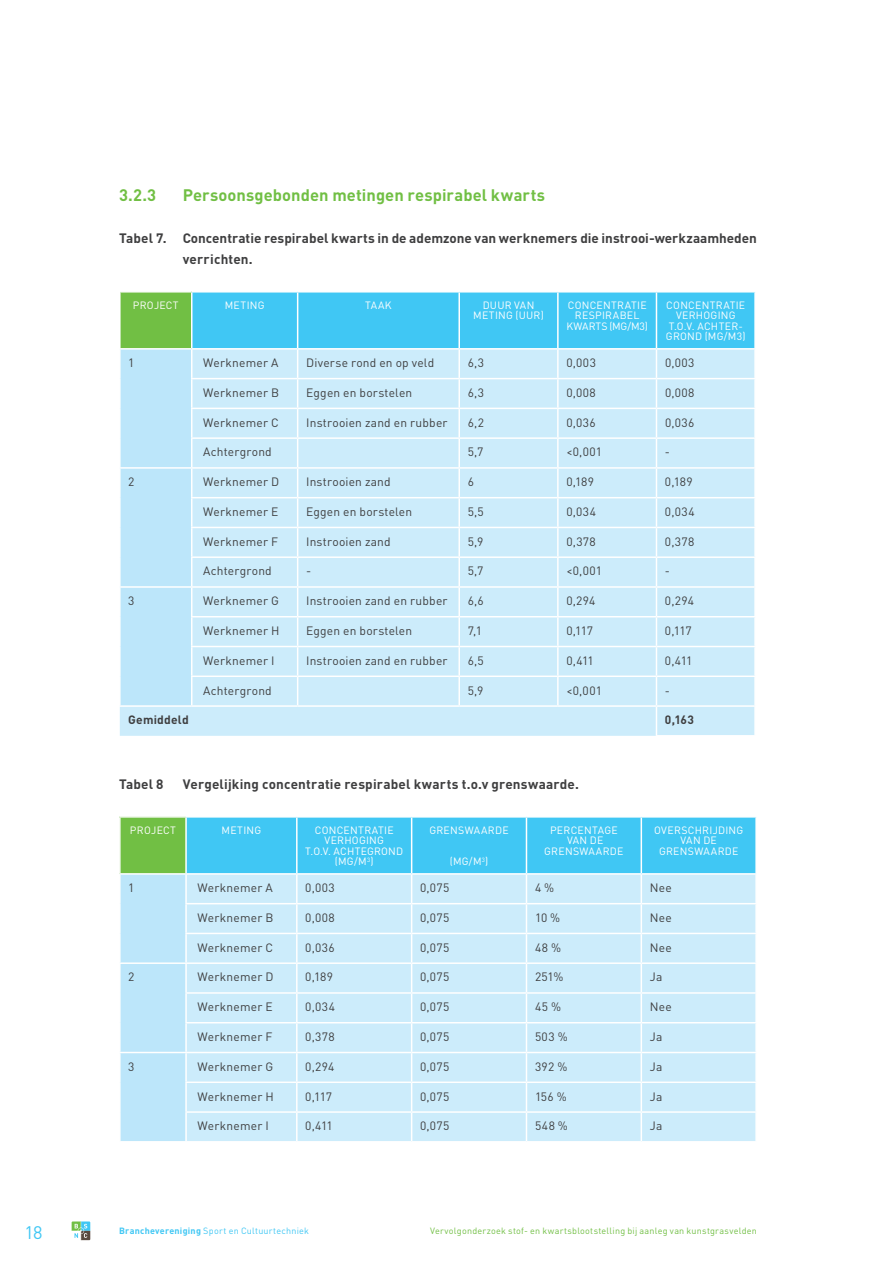
<style>
.page{position:relative;width:893px;height:1263px;background:#fff}
.page>*{position:absolute;margin:0;border:0;box-sizing:border-box;transform-origin:0 0}
.t1{font:18px "DIN";color:#40c7f4}
.t2{font:700 16.5px "DIN";letter-spacing:.005em;color:#71bf44}
.t3{font:700 13.5px/21px "DIN";letter-spacing:.01em;color:#3f3f40}
.t4{font:12px "DIN";letter-spacing:.015em;color:#3f3f40}
.t5{font:700 12px "DIN";letter-spacing:.02em;color:#3f3f40}
.t6{font:10.5px "DIN";letter-spacing:.03em;color:#fff}
.t7{font:9px "DIN";letter-spacing:.03em;color:#71bf44}
.t8{font:9px "DIN";letter-spacing:.025em;color:#40c7f4}
.s1{font-weight:700}
</style>
<div class="page">
<svg style="left:72px;top:1221px;width:18px;height:19px"></svg>
<svg style="left:120px;top:292px;width:635px;height:443px;background:#bce7f7"></svg>
<svg style="left:120px;top:817px;width:636px;height:324px;background:#b6e6f6"></svg>
<hr style="left:755px;top:1113px;width:2px;height:28px;background:#fff">
<hr style="left:297px;top:873px;width:115px;height:2px;background:#fff">
<hr style="left:412px;top:873px;width:114px;height:2px;background:#fff">
<hr style="left:526px;top:873px;width:115px;height:2px;background:#fff">
<hr style="left:641px;top:873px;width:116px;height:2px;background:#fff">
<h2 class="t2" style="left:119px;top:184px;width:39px">3.2.3</h2>
<h2 class="t2" style="left:183px;top:184px;width:364px">Persoonsgebonden metingen respirabel kwarts</h2>
<p class="t3" style="left:183px;top:227px;width:576px;text-indent:-64px">Tabel 7. Concentratie respirabel kwarts in de ademzone van werknemers die instrooi-werkzaamheden verrichten.</p>
<p class="t6" style="left:133px;top:298px;width:15px">Project</p>
<p class="t6" style="left:225px;top:298px;width:15px">Meting</p>
<p class="t6" style="left:365px;top:298px;width:12px">Taak</p>
<p class="t6" style="left:483px;top:298px;width:14px">Duurvan</p>
<p class="t6" style="left:473px;top:309px;width:7px">meting</p>
<p class="t6" style="left:516px;top:309px;width:11px">(uur</p>
<p class="t6" style="left:541px;top:309px;width:5px">)</p>
<p class="t6" style="left:568px;top:298px;width:14px">Concentratie</p>
<p class="t6" style="left:575px;top:309px;width:7px">respirabel</p>
<p class="t6" style="left:566px;top:319px;width:7px">kwarts</p>
<p class="t6" style="left:609px;top:319px;width:40px">(mg/m 3)</p>
<p class="t6" style="left:666px;top:298px;width:14px">Concentratie</p>
<p class="t6" style="left:676px;top:309px;width:7px">verhoging</p>
<p class="t6" style="left:669px;top:319px;width:34px">t.o.v. achter</p>
<p class="t6" style="left:738px;top:319px;width:6px">-</p>
<p class="t6" style="left:666px;top:330px;width:7px">grond</p>
<p class="t6" style="left:705px;top:330px;width:42px">(mg/m 3)</p>
<p class="t4" style="left:128px;top:355px;width:8px">1</p>
<p class="t4" style="left:203px;top:355px;width:77px">Werknemer A</p>
<p class="t4" style="left:306px;top:355px;width:130px">Diverse rond en op veld</p>
<p class="t4" style="left:468px;top:355px;width:18px">6,3</p>
<p class="t4" style="left:566px;top:355px;width:31px">0,003</p>
<p class="t4" style="left:665px;top:355px;width:31px">0,003</p>
<p class="t4" style="left:203px;top:385px;width:77px">Werknemer B</p>
<p class="t4" style="left:306px;top:385px;width:108px">Eggen en borstelen</p>
<p class="t4" style="left:468px;top:385px;width:18px">6,3</p>
<p class="t4" style="left:566px;top:385px;width:31px">0,008</p>
<p class="t4" style="left:665px;top:385px;width:31px">0,008</p>
<p class="t4" style="left:203px;top:415px;width:77px">Werknemer C</p>
<p class="t4" style="left:306px;top:415px;width:143px">Instrooien zand en rubber</p>
<p class="t4" style="left:468px;top:415px;width:18px">6,2</p>
<p class="t4" style="left:566px;top:415px;width:31px">0,036</p>
<p class="t4" style="left:665px;top:415px;width:31px">0,036</p>
<p class="t4" style="left:203px;top:445px;width:70px">Achtergrond</p>
<p class="t4" style="left:468px;top:445px;width:17px">5,7</p>
<p class="t4" style="left:566px;top:445px;width:37px">&lt;0,001</p>
<p class="t4" style="left:665px;top:445px;width:7px">-</p>
<p class="t4" style="left:128px;top:474px;width:8px">2</p>
<p class="t4" style="left:203px;top:474px;width:77px">Werknemer D</p>
<p class="t4" style="left:306px;top:474px;width:86px">Instrooien zand</p>
<p class="t4" style="left:468px;top:474px;width:8px">6</p>
<p class="t4" style="left:566px;top:474px;width:29px">0,189</p>
<p class="t4" style="left:665px;top:474px;width:29px">0,189</p>
<p class="t4" style="left:203px;top:504px;width:77px">Werknemer E</p>
<p class="t4" style="left:306px;top:504px;width:108px">Eggen en borstelen</p>
<p class="t4" style="left:468px;top:504px;width:18px">5,5</p>
<p class="t4" style="left:566px;top:504px;width:31px">0,034</p>
<p class="t4" style="left:665px;top:504px;width:31px">0,034</p>
<p class="t4" style="left:203px;top:534px;width:76px">Werknemer F</p>
<p class="t4" style="left:306px;top:534px;width:86px">Instrooien zand</p>
<p class="t4" style="left:468px;top:534px;width:17px">5,9</p>
<p class="t4" style="left:566px;top:534px;width:31px">0,378</p>
<p class="t4" style="left:665px;top:534px;width:31px">0,378</p>
<p class="t4" style="left:203px;top:564px;width:70px">Achtergrond</p>
<p class="t4" style="left:306px;top:564px;width:7px">-</p>
<p class="t4" style="left:468px;top:564px;width:17px">5,7</p>
<p class="t4" style="left:566px;top:564px;width:37px">&lt;0,001</p>
<p class="t4" style="left:665px;top:564px;width:7px">-</p>
<p class="t4" style="left:128px;top:593px;width:8px">3</p>
<p class="t4" style="left:203px;top:593px;width:77px">Werknemer G</p>
<p class="t4" style="left:306px;top:593px;width:143px">Instrooien zand en rubber</p>
<p class="t4" style="left:468px;top:593px;width:18px">6,6</p>
<p class="t4" style="left:566px;top:593px;width:30px">0,294</p>
<p class="t4" style="left:665px;top:593px;width:30px">0,294</p>
<p class="t4" style="left:203px;top:623px;width:78px">Werknemer H</p>
<p class="t4" style="left:306px;top:623px;width:108px">Eggen en borstelen</p>
<p class="t4" style="left:468px;top:623px;width:16px">7,1</p>
<p class="t4" style="left:566px;top:623px;width:28px">0,117</p>
<p class="t4" style="left:665px;top:623px;width:28px">0,117</p>
<p class="t4" style="left:203px;top:653px;width:73px">Werknemer I</p>
<p class="t4" style="left:306px;top:653px;width:143px">Instrooien zand en rubber</p>
<p class="t4" style="left:468px;top:653px;width:18px">6,5</p>
<p class="t4" style="left:566px;top:653px;width:29px">0,411</p>
<p class="t4" style="left:665px;top:653px;width:29px">0,411</p>
<p class="t4" style="left:203px;top:683px;width:70px">Achtergrond</p>
<p class="t4" style="left:468px;top:683px;width:17px">5,9</p>
<p class="t4" style="left:566px;top:683px;width:37px">&lt;0,001</p>
<p class="t4" style="left:665px;top:683px;width:7px">-</p>
<p class="t5" style="left:128px;top:712px;width:62px">Gemiddeld</p>
<p class="t5" style="left:665px;top:712px;width:30px">0,163</p>
<p class="t3" style="left:119px;top:773px;width:46px">Tabel 8</p>
<p class="t3" style="left:183px;top:773px;width:398px">Vergelijking concentratie respirabel kwarts t.o.v grenswaarde.</p>
<p class="t6" style="left:130px;top:823px;width:15px">Project</p>
<p class="t6" style="left:222px;top:823px;width:15px">Meting</p>
<p class="t6" style="left:315px;top:823px;width:14px">Concentratie</p>
<p class="t6" style="left:324px;top:834px;width:7px">verhoging</p>
<p class="t6" style="left:305px;top:844px;width:33px">t.o.v. achtegrond</p>
<p class="t6" style="left:335px;top:855px;width:40px">(mg/m <sup>3</sup>)</p>
<p class="t6" style="left:429px;top:823px;width:16px">Grenswaarde</p>
<p class="t6" style="left:450px;top:855px;width:40px">(mg/m <sup>3</sup>)</p>
<p class="t6" style="left:550px;top:823px;width:15px">Percentage</p>
<p class="t6" style="left:564px;top:834px;width:6px">vande</p>
<p class="t6" style="left:544px;top:844px;width:9px">grenswaarde</p>
<p class="t6" style="left:654px;top:823px;width:15px">Overschrijding</p>
<p class="t6" style="left:681px;top:834px;width:7px">vande</p>
<p class="t6" style="left:659px;top:844px;width:9px">grenswaarde</p>
<p class="t4" style="left:128px;top:880px;width:8px">1</p>
<p class="t4" style="left:198px;top:880px;width:77px">Werknemer A</p>
<p class="t4" style="left:305px;top:880px;width:31px">0,003</p>
<p class="t4" style="left:420px;top:880px;width:31px">0,075</p>
<p class="t4" style="left:535px;top:880px;width:21px">4%</p>
<p class="t4" style="left:650px;top:880px;width:23px">Nee</p>
<p class="t4" style="left:198px;top:910px;width:77px">Werknemer B</p>
<p class="t4" style="left:305px;top:910px;width:31px">0,008</p>
<p class="t4" style="left:420px;top:910px;width:31px">0,075</p>
<p class="t4" style="left:535px;top:910px;width:27px">10 %</p>
<p class="t4" style="left:650px;top:910px;width:23px">Nee</p>
<p class="t4" style="left:198px;top:940px;width:77px">Werknemer C</p>
<p class="t4" style="left:305px;top:940px;width:31px">0,036</p>
<p class="t4" style="left:420px;top:940px;width:31px">0,075</p>
<p class="t4" style="left:535px;top:940px;width:28px">48%</p>
<p class="t4" style="left:650px;top:940px;width:23px">Nee</p>
<p class="t4" style="left:128px;top:970px;width:8px">2</p>
<p class="t4" style="left:198px;top:970px;width:77px">Werknemer D</p>
<p class="t4" style="left:305px;top:970px;width:29px">0,189</p>
<p class="t4" style="left:420px;top:970px;width:31px">0,075</p>
<p class="t4" style="left:535px;top:970px;width:30px">251%</p>
<p class="t4" style="left:650px;top:970px;width:14px">Ja</p>
<p class="t4" style="left:198px;top:999px;width:77px">Werknemer E</p>
<p class="t4" style="left:305px;top:999px;width:31px">0,034</p>
<p class="t4" style="left:420px;top:999px;width:31px">0,075</p>
<p class="t4" style="left:535px;top:999px;width:28px">45%</p>
<p class="t4" style="left:650px;top:999px;width:23px">Nee</p>
<p class="t4" style="left:198px;top:1029px;width:76px">Werknemer F</p>
<p class="t4" style="left:305px;top:1029px;width:31px">0,378</p>
<p class="t4" style="left:420px;top:1029px;width:31px">0,075</p>
<p class="t4" style="left:535px;top:1029px;width:34px">503 %</p>
<p class="t4" style="left:650px;top:1029px;width:14px">Ja</p>
<p class="t4" style="left:128px;top:1059px;width:8px">3</p>
<p class="t4" style="left:198px;top:1059px;width:77px">Werknemer G</p>
<p class="t4" style="left:305px;top:1059px;width:30px">0,294</p>
<p class="t4" style="left:420px;top:1059px;width:31px">0,075</p>
<p class="t4" style="left:535px;top:1059px;width:34px">392 %</p>
<p class="t4" style="left:650px;top:1059px;width:14px">Ja</p>
<p class="t4" style="left:198px;top:1089px;width:78px">Werknemer H</p>
<p class="t4" style="left:305px;top:1089px;width:28px">0,117</p>
<p class="t4" style="left:420px;top:1089px;width:31px">0,075</p>
<p class="t4" style="left:535px;top:1089px;width:33px">156 %</p>
<p class="t4" style="left:650px;top:1089px;width:14px">Ja</p>
<p class="t4" style="left:198px;top:1118px;width:73px">Werknemer I</p>
<p class="t4" style="left:305px;top:1118px;width:29px">0,411</p>
<p class="t4" style="left:420px;top:1118px;width:31px">0,075</p>
<p class="t4" style="left:535px;top:1118px;width:34px">548 %</p>
<p class="t4" style="left:650px;top:1118px;width:14px">Ja</p>
<h1 class="t1" style="left:25px;top:1221px;width:19px">18</h1>
<p class="t8" style="left:119px;top:1225px;width:191px"><span class="s1">Branchevereniging</span> Sport en Cultuurtechniek</p>
<p class="t7" style="left:430px;top:1225px;width:328px">Vervolgonderzoek stof- en kwartsblootstelling bij aanleg van kunstgrasvelden</p>
</div>
